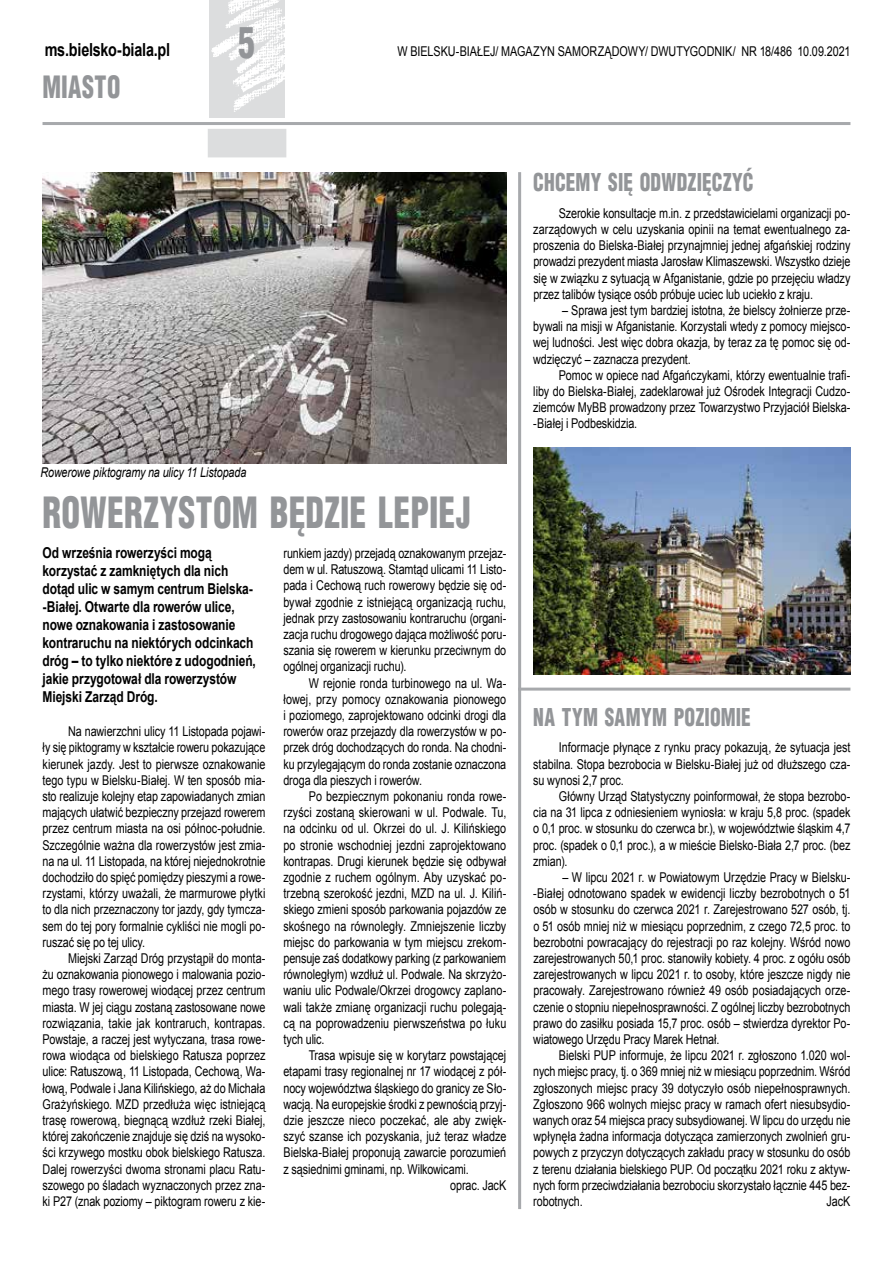
<style>
.page{position:relative;width:893px;height:1263px;background:#fff}
.page>*{position:absolute;margin:0;border:0;box-sizing:border-box;transform-origin:0 0}
.t1{font:900 42px "Switzerland Cond";letter-spacing:.005em;color:#939598;scale:.8 1}
.t2{font:900 30px "Switzerland Cond";letter-spacing:.02em;color:#939598;scale:.8 1}
.t3{font:900 24px "Switzerland Cond";letter-spacing:.01em;color:#939598;scale:.8 1}
.t4{font:700 18px "Arial";letter-spacing:-.015em;color:#000;scale:.8 1}
.t5{font:700 15px/18px "Arial";letter-spacing:-.005em;color:#000;scale:.8 1}
.t6{font:13.5px/16.2px "Arial";letter-spacing:-.005em;color:#000;text-align:justify;scale:.8 1}
.t7{font:italic 13.5px "Arial";letter-spacing:-.01em;color:#000;scale:.8 1}
</style>
<div class="page">
<hr style="left:43px;top:122px;width:807px;height:3px;background:#a7a9ac">
<img style="left:209px;top:0;width:76px;height:117px">
<div style="left:208px;top:129px;width:78px;height:28px;background:#dcddde"></div>
<img style="left:43px;top:172px;width:463px;height:292px">
<hr style="left:518px;top:172px;width:3px;height:1037px;background:#a7a9ac">
<img style="left:533px;top:448px;width:317px;height:226px">
<hr style="left:518px;top:688px;width:332px;height:3px;background:#a7a9ac">
<h3 class="t4" style="left:45px;top:37px;width:158px">ms.bielsko-biala.pl</h3>
<h2 class="t2" style="left:43px;top:68px;width:99px">MIASTO</h2>
<h1 class="t1" style="left:238px;top:16px;width:22px">5</h1>
<p class="t7" style="left:40px;top:463px;width:259px">Rowerowe piktogramy na ulicy 11 Listopada</p>
<p class="t6" style="left:398px;top:43px;width:568px">W BIELSKU-BIAŁEJ/ MAGAZYN SAMORZĄDOWY/ DWUTYGODNIK/ NR 18/486 10.09.2021</p>
<h3 class="t3" style="left:533px;top:167px;width:277px">CHCEMY SIĘ ODWDZIĘCZYĆ</h3>
<p class="t6" style="left:533px;top:205px;width:398px;text-indent:26px">Szerokie konsultacje m.in. z przedstawicielami organizacji po&shy;zarządowych w celu uzyskania opinii na temat ewentualnego za&shy;proszenia do Bielska-Białej przynajmniej jednej afgańskiej rodziny prowadzi prezydent miasta Jarosław Klimaszewski. Wszystko dzieje się w związku z sytuacją w Afganistanie, gdzie po przejęciu władzy przez talibów tysiące osób próbuje uciec lub uciekło z kraju.</p>
<p class="t6" style="left:533px;top:302px;width:398px;text-indent:29px">– Sprawa jest tym bardziej istotna, że bielscy żołnierze prze&shy;bywali na misji w Afganistanie. Korzystali wtedy z pomocy miejsco&shy;wej ludności. Jest więc dobra okazja, by teraz za tę pomoc się od&shy;wdzięczyć – zaznacza prezydent.</p>
<p class="t6" style="left:533px;top:367px;width:398px;text-indent:26px">Pomoc w opiece nad Afgańczykami, którzy ewentualnie trafi&shy;liby do Bielska-Białej, zadeklarował już Ośrodek Integracji Cudzo&shy;ziemców MyBB prowadzony przez Towarzystwo Przyjaciół Bielska--Białej i Podbeskidzia.</p>
<h1 class="t1" style="left:43px;top:486px;width:537px">ROWERZYSTOM BĘDZIE LEPIEJ</h1>
<p class="t5" style="left:43px;top:544px;width:268px">Od września rowerzyści mogą korzystać z zamkniętych dla nich dotąd ulic w samym centrum Bielska--Białej. Otwarte dla rowerów ulice, nowe oznakowania i zastosowanie kontraruchu na niektórych odcinkach dróg – to tylko niektóre z udogodnień, jakie przygotował dla rowerzystów Miejski Zarząd Dróg.</p>
<p class="t6" style="left:43px;top:723px;width:280px;text-indent:26px">Na nawierzchni ulicy 11 Listopada pojawi&shy;ły się piktogramy w kształcie roweru pokazujące kierunek jazdy. Jest to pierwsze oznakowanie tego typu w Bielsku-Białej. W ten sposób mia&shy;sto realizuje kolejny etap zapowiadanych zmian mających ułatwić bezpieczny przejazd rowerem przez centrum miasta na osi północ-południe.<br>Szczególnie ważna dla rowerzystów jest zmia&shy;na na ul. 11 Listopada, na której niejednokrotnie dochodziło do spięć pomiędzy pieszymi a rowe&shy;rzystami, którzy uważali, że marmurowe płytki to dla nich przeznaczony tor jazdy, gdy tymcza&shy;sem do tej pory formalnie cykliści nie mogli po&shy;ruszać się po tej ulicy.</p>
<p class="t6" style="left:43px;top:950px;width:280px;text-indent:26px">Miejski Zarząd Dróg przystąpił do monta&shy;żu oznakowania pionowego i malowania pozio&shy;mego trasy rowerowej wiodącej przez centrum miasta. W jej ciągu zostaną zastosowane nowe rozwiązania, takie jak kontraruch, kontrapas.<br>Powstaje, a raczej jest wytyczana, trasa rowe&shy;rowa wiodąca od bielskiego Ratusza poprzez ulice: Ratuszową, 11 Listopada, Cechową, Wa&shy;łową, Podwale i Jana Kilińskiego, aż do Michała Grażyńskiego. MZD przedłuża więc istniejącą trasę rowerową, biegnącą wzdłuż rzeki Białej, której zakończenie znajduje się dziś na wysoko&shy;ści krzywego mostku obok bielskiego Ratusza.<br>Dalej rowerzyści dwoma stronami placu Ratu&shy;szowego po śladach wyznaczonych przez zna&shy;ki P27 (znak poziomy – piktogram roweru z kie-</p>
<p class="t6" style="left:283px;top:545px;width:280px">runkiem jazdy) przejadą oznakowanym przejaz&shy;dem w ul. Ratuszową. Stamtąd ulicami 11 Listo&shy;pada i Cechową ruch rowerowy będzie się od&shy;bywał zgodnie z istniejącą organizacją ruchu, jednak przy zastosowaniu kontraruchu (organi&shy;zacja ruchu drogowego dająca możliwość poru&shy;szania się rowerem w kierunku przeciwnym do ogólnej organizacji ruchu).</p>
<p class="t6" style="left:283px;top:675px;width:280px;text-indent:26px">W rejonie ronda turbinowego na ul. Wa&shy;łowej, przy pomocy oznakowania pionowego i poziomego, zaprojektowano odcinki drogi dla rowerów oraz przejazdy dla rowerzystów w po&shy;przek dróg dochodzących do ronda. Na chodni&shy;ku przylegającym do ronda zostanie oznaczona droga dla pieszych i rowerów.</p>
<p class="t6" style="left:283px;top:788px;width:280px;text-indent:26px">Po bezpiecznym pokonaniu ronda rowe&shy;rzyści zostaną skierowani w ul. Podwale. Tu, na odcinku od ul. Okrzei do ul. J. Kilińskiego po stronie wschodniej jezdni zaprojektowano kontrapas. Drugi kierunek będzie się odbywał zgodnie z ruchem ogólnym. Aby uzyskać po&shy;trzebną szerokość jezdni, MZD na ul. J. Kiliń&shy;skiego zmieni sposób parkowania pojazdów ze skośnego na równoległy. Zmniejszenie liczby miejsc do parkowania w tym miejscu zrekom&shy;pensuje zaś dodatkowy parking (z parkowaniem równoległym) wzdłuż ul. Podwale. Na skrzyżo&shy;waniu ulic Podwale/Okrzei drogowcy zaplano&shy;wali także zmianę organizacji ruchu polegają&shy;cą na poprowadzeniu pierwszeństwa po łuku tych ulic.</p>
<p class="t6" style="left:309px;top:1047px;width:248px">Trasa wpisuje się w korytarz powstającej</p>
<p class="t6" style="left:283px;top:1063px;width:280px">etapami trasy regionalnej nr 17 wiodącej z pół-</p>
<p class="t6" style="left:283px;top:1080px;width:280px">nocy województwa śląskiego do granicy ze Sło-</p>
<p class="t6" style="left:283px;top:1096px;width:280px">wacją. Na europejskie środki z pewnością przyj-</p>
<p class="t6" style="left:283px;top:1112px;width:280px">dzie jeszcze nieco poczekać, ale aby zwięk-</p>
<p class="t6" style="left:283px;top:1128px;width:280px">szyć szanse ich pozyskania, już teraz władze</p>
<p class="t6" style="left:283px;top:1144px;width:280px">Bielska-Białej proponują zawarcie porozumień</p>
<p class="t6" style="left:283px;top:1161px;width:233px">z sąsiednimi gminami, np. Wilkowicami.</p>
<p class="t6" style="left:450px;top:1177px;width:72px">oprac. JacK</p>
<h3 class="t3" style="left:533px;top:701px;width:273px">NA TYM SAMYM POZIOMIE</h3>
<p class="t6" style="left:533px;top:739px;width:398px;text-indent:26px">Informacje płynące z rynku pracy pokazują, że sytuacja jest stabilna. Stopa bezrobocia w Bielsku-Białej już od dłuższego cza&shy;su wynosi 2,7 proc.</p>
<p class="t6" style="left:533px;top:788px;width:398px;text-indent:26px">Główny Urząd Statystyczny poinformował, że stopa bezrobo&shy;cia na 31 lipca z odniesieniem wyniosła: w kraju 5,8 proc. (spadek o 0,1 proc. w stosunku do czerwca br.), w województwie śląskim 4,7 proc. (spadek o 0,1 proc.), a w mieście Bielsko-Biała 2,7 proc. (bez zmian).</p>
<p class="t6" style="left:533px;top:869px;width:398px;text-indent:29px">– W lipcu 2021 r. w Powiatowym Urzędzie Pracy w Bielsku--Białej odnotowano spadek w ewidencji liczby bezrobotnych o 51 osób w stosunku do czerwca 2021 r. Zarejestrowano 527 osób, tj. o 51 osób mniej niż w miesiącu poprzednim, z czego 72,5 proc. to bezrobotni powracający do rejestracji po raz kolejny. Wśród nowo zarejestrowanych 50,1 proc. stanowiły kobiety. 4 proc. z ogółu osób zarejestrowanych w lipcu 2021 r. to osoby, które jeszcze nigdy nie pracowały. Zarejestrowano również 49 osób posiadających orze&shy;czenie o stopniu niepełnosprawności. Z ogólnej liczby bezrobotnych prawo do zasiłku posiada 15,7 proc. osób – stwierdza dyrektor Po&shy;wiatowego Urzędu Pracy Marek Hetnał.</p>
<p class="t6" style="left:533px;top:1047px;width:398px;text-indent:26px">Bielski PUP informuje, że lipcu 2021 r. zgłoszono 1.020 wol&shy;nych miejsc pracy, tj. o 369 mniej niż w miesiącu poprzednim. Wśród zgłoszonych miejsc pracy 39 dotyczyło osób niepełnosprawnych.<br>Zgłoszono 966 wolnych miejsc pracy w ramach ofert niesubsydio&shy;wanych oraz 54 miejsca pracy subsydiowanej. W lipcu do urzędu nie wpłynęła żadna informacja dotycząca zamierzonych zwolnień gru&shy;powych z przyczyn dotyczących zakładu pracy w stosunku do osób z terenu działania bielskiego PUP. Od początku 2021 roku z aktyw&shy;nych form przeciwdziałania bezrobociu skorzystało łącznie 445 bez&shy;robotnych.</p>
<p class="t6" style="left:826px;top:1193px;width:31px">JacK</p>
</div>
